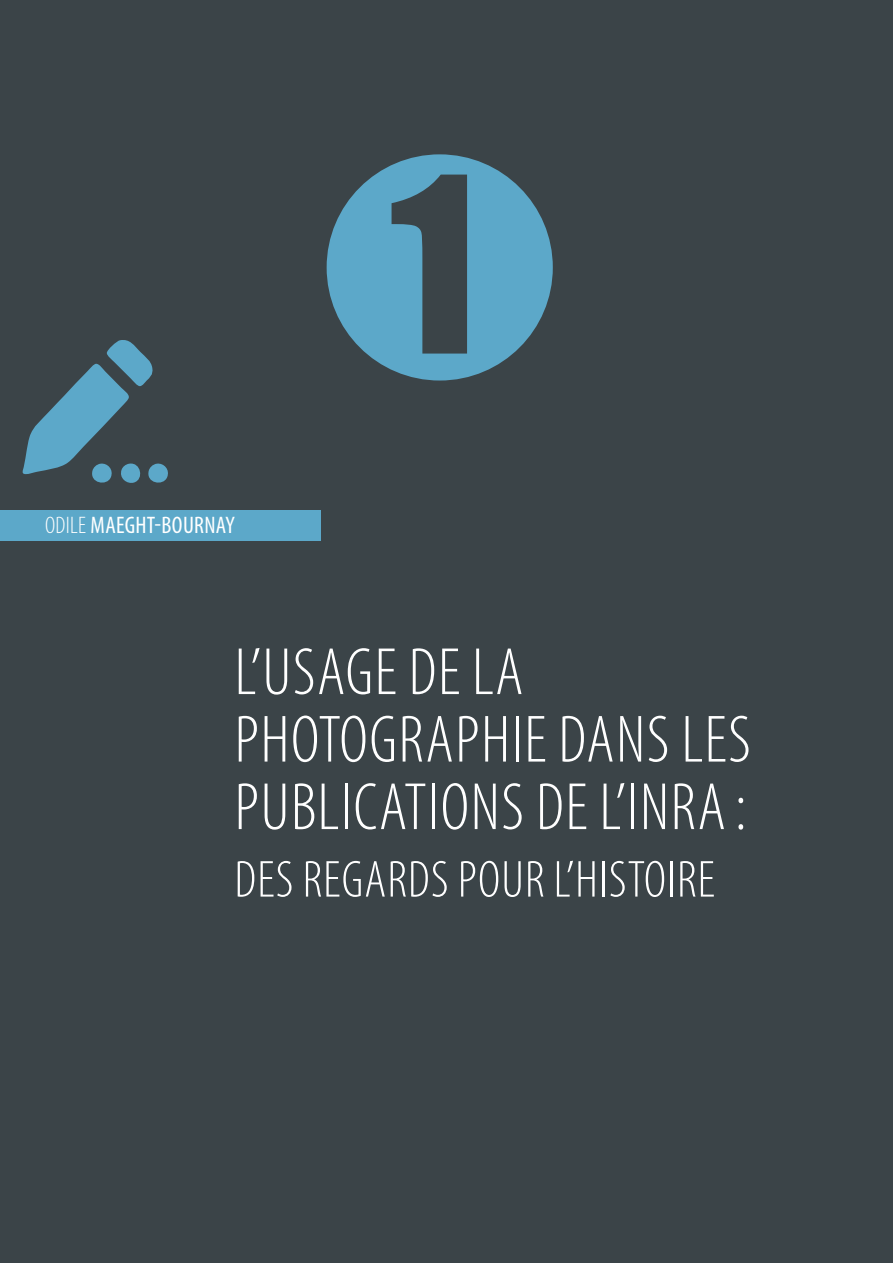
<style>
.page{position:relative;width:893px;height:1263px;background:#3b4448}
.page>*{position:absolute;margin:0;border:0;box-sizing:border-box;transform-origin:0 0}
.t1{font:226.35px "Impact";color:#3b4448}
.t2{font:300 condensed 67.5px/67.5px "Myriad Pro";letter-spacing:.02em;color:#fff}
.t3{font:300 condensed 52.5px "Myriad Pro";letter-spacing:.02em;color:#fff}
.t4{font:condensed 24px "Myriad Pro";letter-spacing:.01em;color:#fff}
.s1{font-weight:300}
</style>
<div class="page">
<div style="left:0;top:510px;width:320px;height:30px;background:#5ca8c9"></div>
<div style="left:327px;top:154px;width:226px;height:226px;background:#5ca8c9;border-radius:50%"></div>
<svg style="left:23px;top:340px;width:145px;height:143px"></svg>
<p class="t4" style="left:45px;top:512px;width:191px"><span class="s1">ODILE</span> MAEGHT-BOURNAY</p>
<h1 class="t1" style="left:390px;top:89px;width:88px">1</h1>
<p class="t2" style="left:235px;top:640px;width:518px">L’USAGE DE LA<br>PHOTOGRAPHIE DANS LES<br>PUBLICATIONS DE L’INRA :</p>
<p class="t3" style="left:234px;top:851px;width:482px">DES REGARDS POUR L’HISTOIRE</p>
</div>
